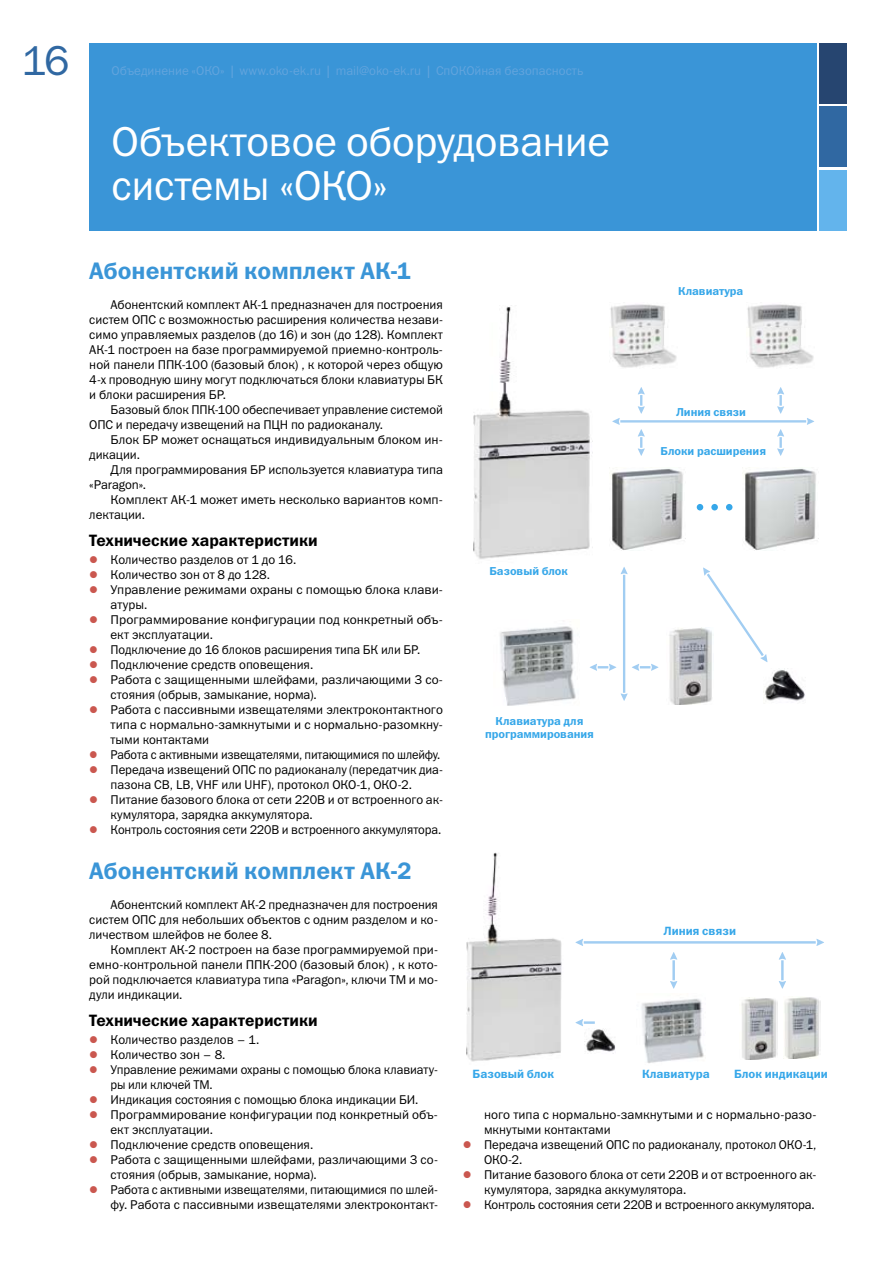
<style>
.page{position:relative;width:893px;height:1263px;background:#fff}
.page>*{position:absolute;margin:0;border:0;box-sizing:border-box;transform-origin:0 0}
.t1{font:42px/43.5px "Franklin Gothic Book C";letter-spacing:-.01em;color:#fff}
.t2{font:42px "Franklin Gothic Book C";color:#3068a2}
.t3{font:24px "Franklin Gothic Demi C";color:#3a95d7}
.t4{font:16.5px "Franklin Gothic Demi C";letter-spacing:-.005em;color:#000}
.t5{font:12.75px/15px "Franklin Gothic Book C";color:#000}
.t6{font:12.75px "Franklin Gothic Book C";color:#62a4dd}
.t7{font:12px "Franklin Gothic Demi C";letter-spacing:-.005em;color:#36a7e9}
.t8{font:11.55px/13px "Franklin Gothic Demi C";letter-spacing:-.005em;color:#36a7e9;text-align:center}
.s1{font-size:18px}
</style>
<div class="page">
<div style="left:89px;top:43px;width:727px;height:187px;background:#3a95d7"></div>
<div style="left:819px;top:43px;width:27px;height:61px;background:#264570"></div>
<div style="left:819px;top:107px;width:27px;height:60px;background:#3068a2"></div>
<div style="left:819px;top:170px;width:27px;height:60px;background:#63b4ec"></div>
<img style="left:500px;top:626px;width:76px;height:80px">
<svg style="left:638px;top:387px;width:7px;height:27px"></svg>
<svg style="left:638px;top:429px;width:7px;height:27px"></svg>
<svg style="left:777px;top:387px;width:7px;height:27px"></svg>
<svg style="left:777px;top:429px;width:7px;height:27px"></svg>
<hr style="left:620px;top:420px;width:186px;height:3px;background:#a1cdf2">
<svg style="left:612px;top:418px;width:8px;height:7px"></svg>
<svg style="left:807px;top:418px;width:7px;height:7px"></svg>
<svg style="left:632px;top:664px;width:26px;height:7px"></svg>
<svg style="left:590px;top:664px;width:26px;height:7px"></svg>
<hr style="left:623px;top:575px;width:2px;height:118px;background:#a1cdf2">
<svg style="left:620px;top:567px;width:8px;height:7px"></svg>
<svg style="left:620px;top:693px;width:8px;height:8px"></svg>
<svg style="left:703px;top:567px;width:64px;height:95px"></svg>
<img style="left:474px;top:306px;width:116px;height:253px">
<img style="left:611px;top:469px;width:72px;height:81px">
<img style="left:744px;top:469px;width:75px;height:81px">
<img style="left:763px;top:670px;width:42px;height:31px">
<img style="left:669px;top:628px;width:44px;height:77px">
<img style="left:610px;top:304px;width:67px;height:64px">
<img style="left:747px;top:304px;width:67px;height:64px">
<svg style="left:697px;top:504px;width:6px;height:6px"></svg>
<div style="left:711px;top:504px;width:7px;height:6px;background:#36a7e9;border-radius:50%"></div>
<svg style="left:726px;top:504px;width:6px;height:6px"></svg>
<img style="left:641px;top:998px;width:63px;height:65px">
<hr style="left:781px;top:960px;width:3px;height:20px;background:#a1cdf2">
<svg style="left:779px;top:952px;width:7px;height:8px"></svg>
<svg style="left:779px;top:981px;width:7px;height:8px"></svg>
<hr style="left:672px;top:960px;width:3px;height:20px;background:#a1cdf2">
<svg style="left:670px;top:952px;width:7px;height:8px"></svg>
<svg style="left:670px;top:981px;width:7px;height:8px"></svg>
<hr style="left:584px;top:941px;width:232px;height:2px;background:#a1cdf2">
<svg style="left:575px;top:939px;width:8px;height:7px"></svg>
<svg style="left:816px;top:939px;width:8px;height:7px"></svg>
<svg style="left:575px;top:1019px;width:20px;height:7px"></svg>
<img style="left:466px;top:852px;width:96px;height:210px">
<img style="left:586px;top:1029px;width:30px;height:25px">
<img style="left:741px;top:997px;width:37px;height:63px">
<img style="left:783px;top:997px;width:38px;height:62px">
<h1 class="t2" style="left:22px;top:38px;width:49px">16</h1>
<p class="t6" style="left:112px;top:64px;width:348px">Объединение «ОКО» <span class="s1">|</span> www.oko-ek.ru <span class="s1">|</span> mail@oko-ek.ru <span class="s1">|</span> Споко</p>
<p class="t6" style="left:474px;top:64px;width:110px">йная безопасность</p>
<h1 class="t1" style="left:112px;top:120px;width:500px">Объектовое оборудование системы «ОКО»</h1>
<h2 class="t3" style="left:89px;top:257px;width:324px">Абонентский комплект АК-1</h2>
<p class="t5" style="left:89px;top:297px;width:355px;text-align:justify;text-indent:21px">Абонентский комплект АК-1 предназначен для построения систем ОПС с возможностью расширения количества незави&shy;симо управляемых разделов (до 16) и зон (до 128). Комплект АК-1 построен на базе программируемой приемно-контроль&shy;ной панели ППК-100 (базовый блок) , к которой через общую 4-х проводную шину могут подключаться блоки клавиатуры БК и блоки расширения БР.</p>
<p class="t5" style="left:89px;top:402px;width:355px;text-indent:21px">Базовый блок ППК-100 обеспечивает управление системой<br>ОПС и передачу извещений на ПЦН по радиоканалу.</p>
<p class="t5" style="left:89px;top:432px;width:355px;text-indent:21px">Блок БР может оснащаться индивидуальным блоком ин&shy;дикации.</p>
<p class="t5" style="left:89px;top:462px;width:355px;text-indent:21px">Для программирования БР используется клавиатура типа «Paragon».</p>
<p class="t5" style="left:89px;top:492px;width:355px;text-indent:21px">Комплект АК-1 может иметь несколько вариантов комп&shy;лектации.</p>
<p class="t4" style="left:89px;top:531px;width:230px">Технические характеристики</p>
<p class="t5" style="left:111px;top:552px;width:334px">Количество разделов от 1 до 16.<br>Количество зон от 8 до 128.<br>Управление режимами охраны с помощью блока клави&shy;атуры.<br>Программирование конфигурации под конкретный объ&shy;ект эксплуатации.<br>Подключение до 16 блоков расширения типа БК или БР.<br>Подключение средств оповещения.<br>Работа с защищенными шлейфами, различающими 3 со&shy;стояния (обрыв, замыкание, норма).<br>Работа с пассивными извещателями электроконтактного типа с нормально-замкнутыми и с нормально-разомкну&shy;тыми контактами<br>Работа с активными извещателями, питающимися по шлейфу.<br>Передача извещений ОПС по радиоканалу (передатчик диа&shy;пазона CB, LB, VHF или UHF), протокол ОКО-1, ОКО-2.<br>Питание базового блока от сети 220В и от встроенного ак&shy;кумулятора, зарядка аккумулятора.<br>Контроль состояния сети 220В и встроенного аккумулятора.</p>
<h2 class="t3" style="left:89px;top:857px;width:324px">Абонентский комплект АК-2</h2>
<p class="t5" style="left:89px;top:897px;width:350px;text-align:justify;text-indent:21px">Абонентский комплект АК-2 предназначен для построения систем ОПС для небольших объектов с одним разделом и ко&shy;личеством шлейфов не более 8.</p>
<p class="t5" style="left:89px;top:942px;width:350px;text-align:justify;text-indent:21px">Комплект АК-2 построен на базе программируемой при&shy;емно-контрольной панели ППК-200 (базовый блок) , к кото&shy;рой подключается клавиатура типа «Paragon», ключи ТМ и мо&shy;дули индикации.</p>
<p class="t4" style="left:89px;top:1011px;width:230px">Технические характеристики</p>
<p class="t5" style="left:111px;top:1032px;width:329px">Количество разделов – 1.<br>Количество зон – 8.<br>Управление режимами охраны с помощью блока клавиату&shy;ры или ключей ТМ.<br>Индикация состояния с помощью блока индикации БИ.<br>Программирование конфигурации под конкретный объ&shy;ект эксплуатации.<br>Подключение средств оповещения.<br>Работа с защищенными шлейфами, различающими 3 со&shy;стояния (обрыв, замыкание, норма).<br>Работа с активными извещателями, питающимися по шлей&shy;фу. Работа с пассивными извещателями электроконтакт-</p>
<p class="t8" style="left:678px;top:284px;width:67px">Клавиатура</p>
<p class="t8" style="left:489px;top:564px;width:80px">Базовый блок</p>
<p class="t8" style="left:485px;top:715px;width:110px">Клавиатура для программирования</p>
<p class="t8" style="left:676px;top:405px;width:71px">Линия связи</p>
<p class="t8" style="left:661px;top:444px;width:107px">Блоки расширения</p>
<p class="t7" style="left:664px;top:924px;width:74px">Линия связи</p>
<p class="t7" style="left:472px;top:1067px;width:83px">Базовый блок</p>
<p class="t7" style="left:642px;top:1067px;width:69px">Клавиатура</p>
<p class="t7" style="left:734px;top:1067px;width:95px">Блок индикации</p>
<p class="t5" style="left:484px;top:1107px;width:334px">ного типа с нормально-замкнутыми и с нормально-разо&shy;мкнутыми контактами<br>Передача извещений ОПС по радиоканалу, протокол ОКО-1, ОКО-2.<br>Питание базового блока от сети 220В и от встроенного ак&shy;кумулятора, зарядка аккумулятора.<br>Контроль состояния сети 220В и встроенного аккумулятора.</p>
</div>
